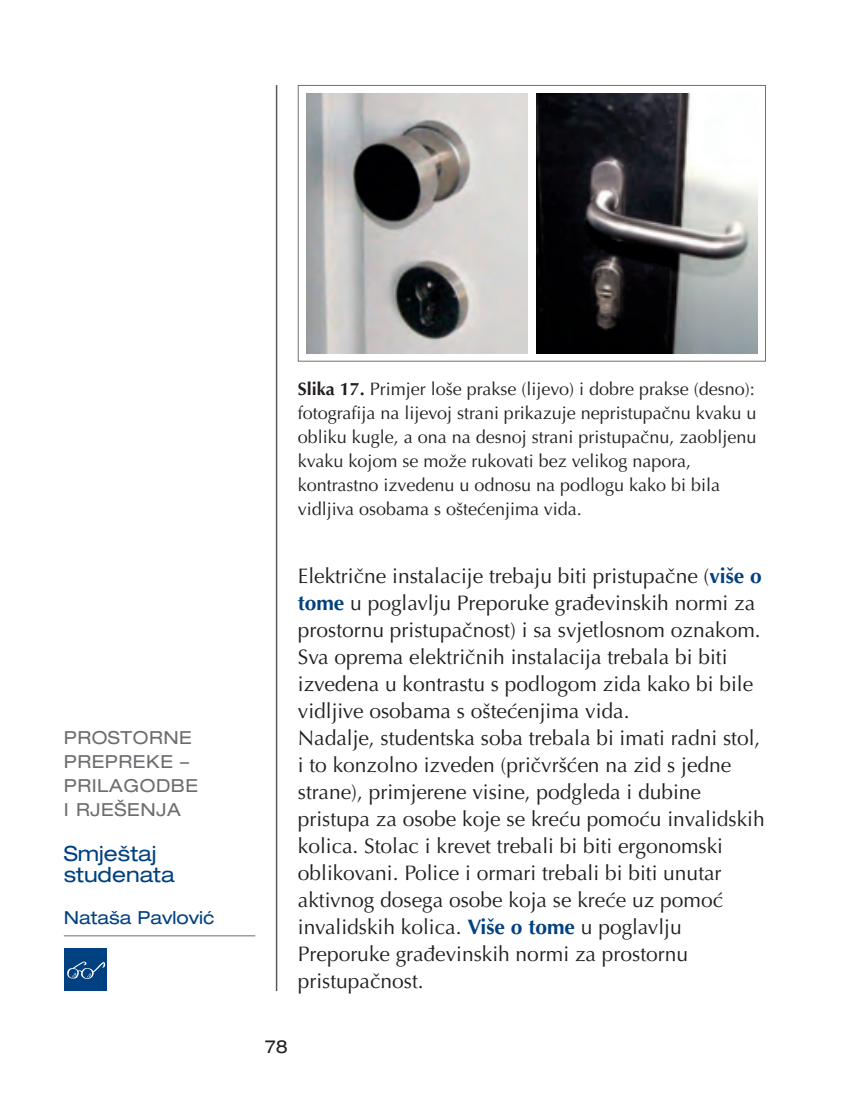
<style>
.page{position:relative;width:851px;height:1106px;background:#fff}
.page>*{position:absolute;margin:0;border:0;box-sizing:border-box;transform-origin:0 0}
.t1{font:21px/27px "Optima HRX";color:#231f20}
.t2{font:21px/21px "Helvetica Neue Extended HRX";color:#014081}
.t3{font:18px/24px "Optima HRX";color:#231f20}
.t4{font:18px/24px "Helvetica Neue Extended HRX";letter-spacing:.035em;color:#6c6d70}
.t5{font:18px "Helvetica Neue Extended HRX";color:#014081}
.t6{font:18px "Helvetica Neue Extended HRX";color:#231f20}
.s1{font-weight:700}
.s2{font-weight:700;color:#014081}
</style>
<div class="page">
<div style="left:64px;top:948px;width:42px;height:43px;background:#014081"></div>
<svg style="left:67px;top:961px;width:38px;height:18px"></svg>
<div style="left:298px;top:85px;width:467px;height:276px;border:1px solid #6f7073"></div>
<img style="left:306px;top:94px;width:221px;height:259px">
<img style="left:536px;top:94px;width:221px;height:259px">
<hr style="left:64px;top:935px;width:191px;height:1px;background:#6c6d70">
<hr style="left:276px;top:85px;width:1px;height:906px;background:#57585a">
<p class="t4" style="left:64px;top:727px;width:136px">PROSTORNE<br>PREPREKE ∑<br>PRILAGODBE<br>I RJEŠENJA</p>
<p class="t2" style="left:64px;top:845px;width:112px">Smještaj studenata</p>
<p class="t5" style="left:64px;top:910px;width:152px">Nataša Pavlović</p>
<p class="t3" style="left:298px;top:379px;width:460px"><span class="s1">Slika 17.</span> Primjer loše prakse (lijevo) i dobre prakse (desno): fotografija na lijevoj strani prikazuje nepristupačnu kvaku u obliku kugle, a ona na desnoj strani pristupačnu, zaobljenu kvaku kojom se može rukovati bez velikog napora, kontrastno izvedenu u odnosu na podlogu kako bi bila vidljiva osobama s oštećenjima vida.</p>
<p class="t1" style="left:298px;top:564px;width:468px">Električne instalacije trebaju biti pristupačne (<span class="s2">više o tome</span> u poglavlju Preporuke građevinskih normi za prostornu pristupačnost) i sa svjetlosnom oznakom.<br>Sva oprema električnih instalacija trebala bi biti izvedena u kontrastu s podlogom zida kako bi bile vidljive osobama s oštećenjima vida.<br>Nadalje, studentska soba trebala bi imati radni stol, i to konzolno izveden (pričvršćen na zid s jedne strane), primjerene visine, podgleda i dubine pristupa za osobe koje se kreću pomoću invalidskih kolica. Stolac i krevet trebali bi biti ergonomski oblikovani. Police i ormari trebali bi biti unutar aktivnog dosega osobe koja se kreće uz pomoć invalidskih kolica. <span class="s2">Više o tome</span> u poglavlju Preporuke građevinskih normi za prostornu pristupačnost.</p>
<p class="t6" style="left:265px;top:1040px;width:24px">78</p>
</div>
